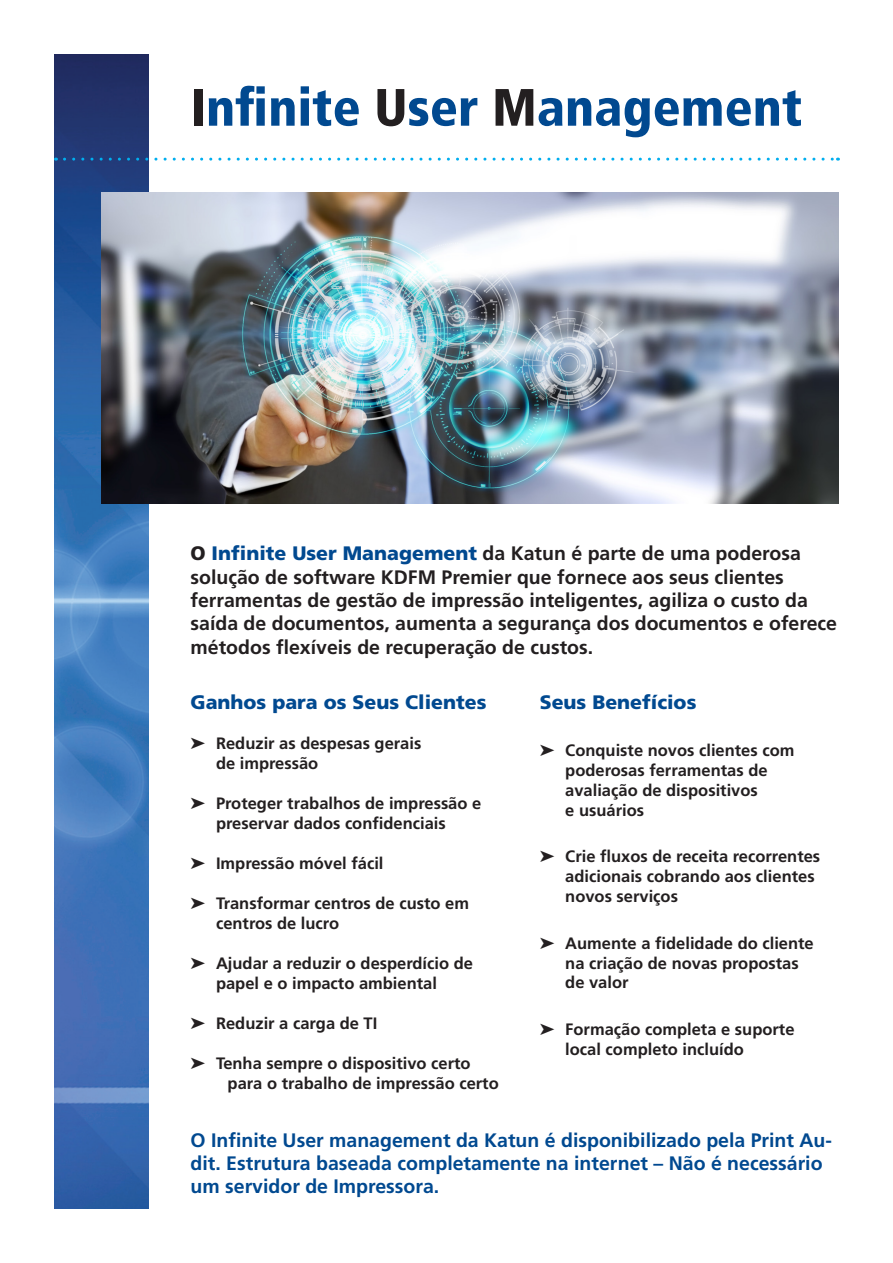
<style>
.page{position:relative;width:893px;height:1263px;background:#fff}
.page>*{position:absolute;margin:0;border:0;box-sizing:border-box;transform-origin:0 0}
.t1{font:900 condensed 52.5px "Frutiger";color:#014990}
.subhead-21pt_blue{font:700 19.5px/23.4px "Frutiger";color:#231f20}
.t2{font:700 19.5px/23.4px "Frutiger";color:#014990}
.subhead-21pt_blue-2{font:900 19.5px "Frutiger";color:#014990}
.t3{font:700 16.5px/19.8px "Frutiger";color:#231f20}
.s1{color:#231f20}
.s2{font-weight:900}
.s3{font-weight:900;color:#014990}
</style>
<div class="page">
<img style="left:54px;top:54px;width:94px;height:1155px">
<svg style="left:64px;top:158px;width:774px;height:3px"></svg>
<img style="left:101px;top:192px;width:738px;height:311px">
<p class="t1" style="left:190px;top:76px;width:613px"><span class="s1">I</span>nfinite <span class="s1">U</span>ser <span class="s1">M</span>anagement</p>
<p class="subhead-21pt_blue" style="left:190px;top:542px;width:648px"><span class="s2">O</span> <span class="s3">Infinite User Management</span> da Katun é parte de uma poderosa solução de software KDFM Premier que fornece aos seus clientes ferramentas de gestão de impressão inteligentes, agiliza o custo da saída de documentos, aumenta a segurança dos documentos e oferece métodos flexíveis de recuperação de custos.</p>
<p class="subhead-21pt_blue-2" style="left:190px;top:691px;width:297px">Ganhos para os Seus Clientes</p>
<p class="t3" style="left:216px;top:734px;width:207px;text-indent:-25px">➤ Reduzir as despesas gerais de impressão</p>
<p class="t3" style="left:216px;top:793px;width:267px;text-indent:-25px">➤ Proteger trabalhos de impressão e preservar dados confidenciais</p>
<p class="t3" style="left:190px;top:853px;width:194px">➤ Impressão móvel fácil</p>
<p class="t3" style="left:216px;top:893px;width:255px;text-indent:-25px">➤ Transformar centros de custo em centros de lucro</p>
<p class="t3" style="left:216px;top:953px;width:259px;text-indent:-25px">➤ Ajudar a reduzir o desperdício de papel e o impacto ambiental</p>
<p class="t3" style="left:190px;top:1013px;width:188px">➤ Reduzir a carga de TI</p>
<p class="t3" style="left:228px;top:1053px;width:273px;text-indent:-37px">➤ Tenha sempre o dispositivo certo para o trabalho de impressão certo</p>
<p class="subhead-21pt_blue-2" style="left:540px;top:691px;width:158px">Seus Benefícios</p>
<p class="t3" style="left:565px;top:740px;width:231px;text-indent:-25px">➤ Conquiste novos clientes com poderosas ferramentas de avaliação de dispositivos<br>e usuários</p>
<p class="t3" style="left:565px;top:847px;width:256px;text-indent:-25px">➤ Crie fluxos de receita recorrentes adicionais cobrando aos clientes novos serviços</p>
<p class="t3" style="left:565px;top:933px;width:250px;text-indent:-25px">➤ Aumente a fidelidade do cliente na criação de novas propostas de valor</p>
<p class="t3" style="left:565px;top:1019px;width:231px;text-indent:-25px">➤ Formação completa e suporte local completo incluído</p>
<p class="t2" style="left:190px;top:1128px;width:643px">O Infinite User management da Katun é disponibilizado pela Print Au&shy;dit. Estrutura baseada completamente na internet – Não é necessário um servidor de Impressora.</p>
</div>
